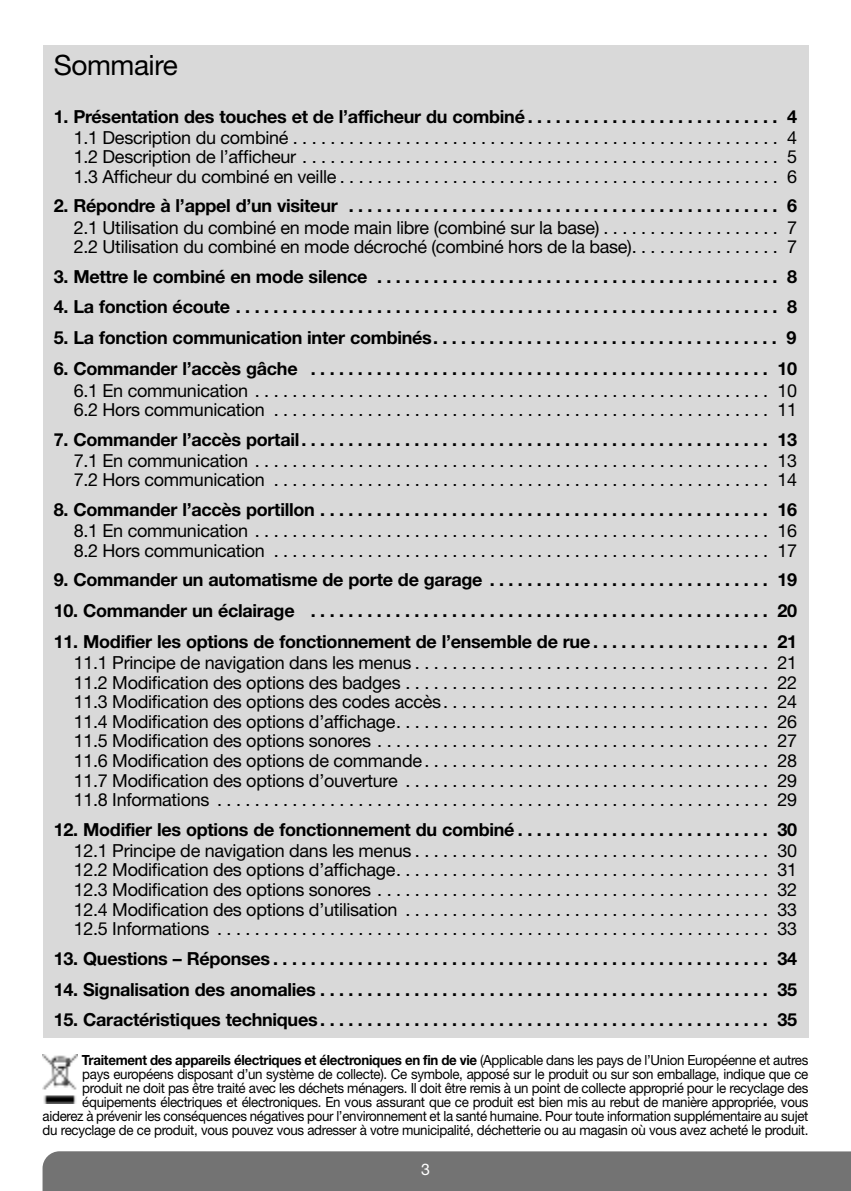
<style>
.page{position:relative;width:851px;height:1191px;background:#fff}
.page>*{position:absolute;margin:0;border:0;box-sizing:border-box;transform-origin:0 0}
.t1{font:28px "Helvetica Neue LT Com";letter-spacing:-.015em;color:#000}
.t2{font:18px/19.6px "Helvetica Neue LT Com";letter-spacing:-.015em;color:#000}
.t3{font:700 18px "Helvetica Neue LT Com";letter-spacing:-.015em;color:#000}
.t4{font:16px "Helvetica Neue LT Com";color:#fff}
.t5{font:14px/14px "Helvetica Neue LT Com";letter-spacing:-.02em;color:#000;text-align:right;scale:.95 1}
.s1{font-weight:700}
</style>
<div class="page">
<div style="left:43px;top:1151px;width:807px;height:40px;background:#737373"></div>
<div style="left:43px;top:45px;width:765px;height:992px;background:#d9d9d9"></div>
<img style="left:43px;top:1054px;width:35px;height:49px">
<h1 class="t1" style="left:54px;top:54px;width:125px">Sommaire</h1>
<p class="t3" style="left:54px;top:106px;width:744px">1. Présentation des touches et de l’afficheur du combiné . . . . . . . . . . . . . . . . . . . . . . . . . . . 4</p>
<p class="t2" style="left:74px;top:129px;width:724px;text-align:justify">1.1 Description du combiné . . . . . . . . . . . . . . . . . . . . . . . . . . . . . . . . . . . . . . . . . . . . . . . . . . . . 4<br>1.2 Description de l’afficheur . . . . . . . . . . . . . . . . . . . . . . . . . . . . . . . . . . . . . . . . . . . . . . . . . . . 5<br>1.3 Afficheur du combiné en veille . . . . . . . . . . . . . . . . . . . . . . . . . . . . . . . . . . . . . . . . . . . . . . . 6</p>
<p class="t3" style="left:54px;top:196px;width:744px">2. Répondre à l’appel d’un visiteur . . . . . . . . . . . . . . . . . . . . . . . . . . . . . . . . . . . . . . . . . . . . . . 6</p>
<p class="t2" style="left:74px;top:219px;width:724px">2.1 Utilisation du combiné en mode main libre (combiné sur la base) . . . . . . . . . . . . . . . . . . . 7<br>2.2 Utilisation du combiné en mode décroché (combiné hors de la base). . . . . . . . . . . . . . . . 7</p>
<p class="t3" style="left:54px;top:266px;width:744px">3. Mettre le combiné en mode silence . . . . . . . . . . . . . . . . . . . . . . . . . . . . . . . . . . . . . . . . . . . 8</p>
<p class="t3" style="left:54px;top:297px;width:744px">4. La fonction écoute . . . . . . . . . . . . . . . . . . . . . . . . . . . . . . . . . . . . . . . . . . . . . . . . . . . . . . . . . . 8</p>
<p class="t3" style="left:54px;top:328px;width:744px">5. La fonction communication inter combinés. . . . . . . . . . . . . . . . . . . . . . . . . . . . . . . . . . . . . 9</p>
<p class="t3" style="left:54px;top:359px;width:744px">6. Commander l’accès gâche . . . . . . . . . . . . . . . . . . . . . . . . . . . . . . . . . . . . . . . . . . . . . . . . . 10</p>
<p class="t2" style="left:74px;top:382px;width:724px">6.1 En communication . . . . . . . . . . . . . . . . . . . . . . . . . . . . . . . . . . . . . . . . . . . . . . . . . . . . . . . 10<br>6.2 Hors communication . . . . . . . . . . . . . . . . . . . . . . . . . . . . . . . . . . . . . . . . . . . . . . . . . . . . . 11</p>
<p class="t3" style="left:54px;top:429px;width:744px">7. Commander l’accès portail. . . . . . . . . . . . . . . . . . . . . . . . . . . . . . . . . . . . . . . . . . . . . . . . . . 13</p>
<p class="t2" style="left:74px;top:452px;width:724px">7.1 En communication . . . . . . . . . . . . . . . . . . . . . . . . . . . . . . . . . . . . . . . . . . . . . . . . . . . . . . . 13<br>7.2 Hors communication . . . . . . . . . . . . . . . . . . . . . . . . . . . . . . . . . . . . . . . . . . . . . . . . . . . . . 14</p>
<p class="t3" style="left:54px;top:499px;width:744px">8. Commander l’accès portillon . . . . . . . . . . . . . . . . . . . . . . . . . . . . . . . . . . . . . . . . . . . . . . . . 16</p>
<p class="t2" style="left:74px;top:522px;width:724px">8.1 En communication . . . . . . . . . . . . . . . . . . . . . . . . . . . . . . . . . . . . . . . . . . . . . . . . . . . . . . . 16<br>8.2 Hors communication . . . . . . . . . . . . . . . . . . . . . . . . . . . . . . . . . . . . . . . . . . . . . . . . . . . . . 17</p>
<p class="t3" style="left:54px;top:569px;width:744px">9. Commander un automatisme de porte de garage . . . . . . . . . . . . . . . . . . . . . . . . . . . . . . 19</p>
<p class="t3" style="left:54px;top:600px;width:744px">10. Commander un éclairage . . . . . . . . . . . . . . . . . . . . . . . . . . . . . . . . . . . . . . . . . . . . . . . . . 20</p>
<p class="t3" style="left:54px;top:631px;width:744px">11. Modifier les options de fonctionnement de l’ensemble de rue . . . . . . . . . . . . . . . . . . . 21</p>
<p class="t2" style="left:74px;top:654px;width:724px;text-align:justify">11.1 Principe de navigation dans les menus . . . . . . . . . . . . . . . . . . . . . . . . . . . . . . . . . . . . . . 21<br>11.2 Modification des options des badges . . . . . . . . . . . . . . . . . . . . . . . . . . . . . . . . . . . . . . . 22<br>11.3 Modification des options des codes accès. . . . . . . . . . . . . . . . . . . . . . . . . . . . . . . . . . . 24<br>11.4 Modification des options d’affichage. . . . . . . . . . . . . . . . . . . . . . . . . . . . . . . . . . . . . . . . 26<br>11.5 Modification des options sonores . . . . . . . . . . . . . . . . . . . . . . . . . . . . . . . . . . . . . . . . . . 27<br>11.6 Modification des options de commande. . . . . . . . . . . . . . . . . . . . . . . . . . . . . . . . . . . . . 28<br>11.7 Modification des options d’ouverture . . . . . . . . . . . . . . . . . . . . . . . . . . . . . . . . . . . . . . . 29<br>11.8 Informations . . . . . . . . . . . . . . . . . . . . . . . . . . . . . . . . . . . . . . . . . . . . . . . . . . . . . . . . . . . 29</p>
<p class="t3" style="left:54px;top:819px;width:744px">12. Modifier les options de fonctionnement du combiné . . . . . . . . . . . . . . . . . . . . . . . . . . . 30</p>
<p class="t2" style="left:74px;top:842px;width:724px;text-align:justify">12.1 Principe de navigation dans les menus . . . . . . . . . . . . . . . . . . . . . . . . . . . . . . . . . . . . . . 30<br>12.2 Modification des options d’affichage. . . . . . . . . . . . . . . . . . . . . . . . . . . . . . . . . . . . . . . . 31<br>12.3 Modification des options sonores . . . . . . . . . . . . . . . . . . . . . . . . . . . . . . . . . . . . . . . . . . 32<br>12.4 Modification des options d’utilisation . . . . . . . . . . . . . . . . . . . . . . . . . . . . . . . . . . . . . . . 33<br>12.5 Informations . . . . . . . . . . . . . . . . . . . . . . . . . . . . . . . . . . . . . . . . . . . . . . . . . . . . . . . . . . . 33</p>
<p class="t3" style="left:54px;top:948px;width:744px">13. Questions – Réponses . . . . . . . . . . . . . . . . . . . . . . . . . . . . . . . . . . . . . . . . . . . . . . . . . . . . . 34</p>
<p class="t3" style="left:54px;top:979px;width:744px">14. Signalisation des anomalies . . . . . . . . . . . . . . . . . . . . . . . . . . . . . . . . . . . . . . . . . . . . . . . . 35</p>
<p class="t3" style="left:54px;top:1010px;width:744px">15. Caractéristiques techniques . . . . . . . . . . . . . . . . . . . . . . . . . . . . . . . . . . . . . . . . . . . . . . . . 35</p>
<p class="t5" style="left:43px;top:1054px;width:807px"><span class="s1">Traitement des appareils électriques et électroniques en fin de vie</span> (Applicable dans les pays de l’Union Européenne et autres<br>pays européens disposant d’un système de collecte). Ce symbole, apposé sur le produit ou sur son emballage, indique que ce produit ne doit pas être traité avec les déchets ménagers. Il doit être remis à un point de collecte approprié pour le recyclage des équipements électriques et électroniques. En vous assurant que ce produit est bien mis au rebut de manière appropriée, vous aiderez à prévenir les conséquences négatives pour l’environnement et la santé humaine. Pour toute information supplémentaire au sujet du recyclage de ce produit, vous pouvez vous adresser à votre municipalité, déchetterie ou au magasin où vous avez acheté le produit.</p>
<p class="t4" style="left:421px;top:1162px;width:10px">3</p>
</div>
